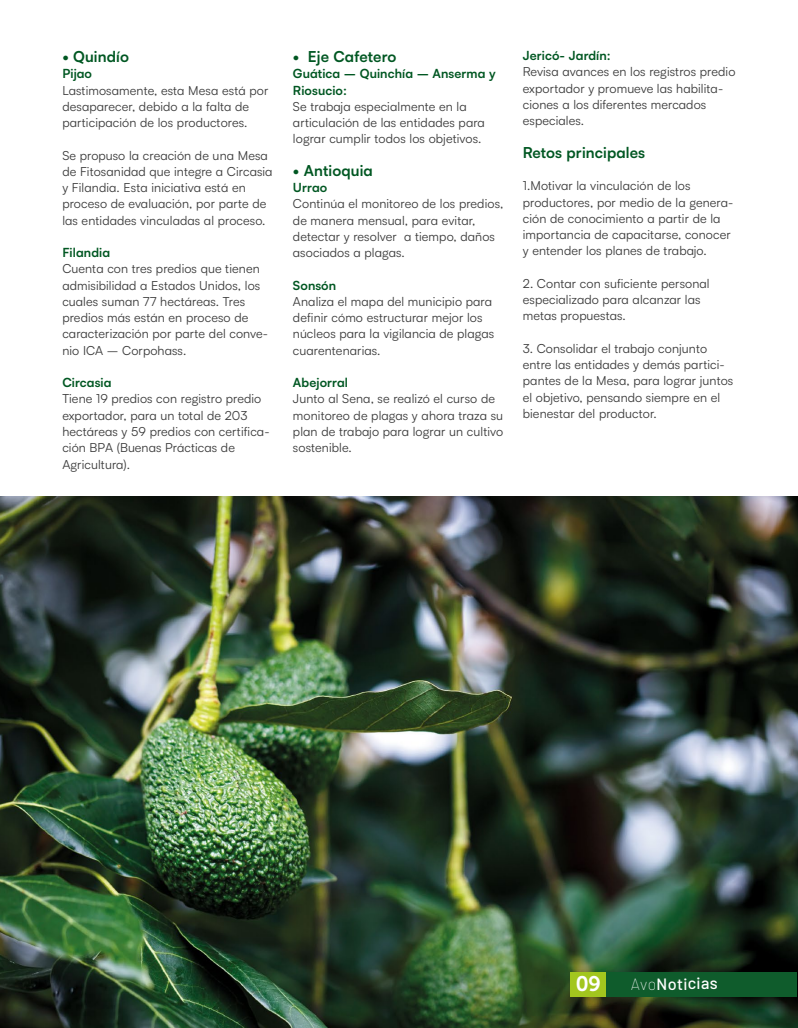
<style>
.page{position:relative;width:798px;height:1028px;background:#fff}
.page>*{position:absolute;margin:0;border:0;box-sizing:border-box;transform-origin:0 0}
.t1{font:21px "Museo 700";color:#fff}
.t2{font:500 16.25px "Barlow";letter-spacing:.01em;color:#fff}
.t3{font:700 15px "Satoshi";letter-spacing:.01em;color:#005722}
.t4{font:12.5px/16.2px "Satoshi";letter-spacing:.01em;color:#3a3a3a}
.t5{font:700 12.5px/16.2px "Satoshi";letter-spacing:.01em;color:#005722}
.s1{font-weight:100}
</style>
<div class="page">
<img style="left:0;top:497px;width:797px;height:531px">
<div style="left:570px;top:972px;width:226px;height:24px;background:#0f5c2c"></div>
<div style="left:570px;top:972px;width:35px;height:24px;background:#a2c61e"></div>
<p class="t3" style="left:62px;top:46px;width:68px">• Quindío</p>
<p class="t5" style="left:62px;top:65px;width:31px">Pijao</p>
<p class="t4" style="left:62px;top:81px;width:207px">Lastimosamente, esta Mesa está por desaparecer, debido a la falta de participación de los productores.</p>
<p class="t4" style="left:62px;top:146px;width:212px">Se propuso la creación de una Mesa de Fitosanidad que integre a Circasia y Filandia. Esta iniciativa está en proceso de evaluación, por parte de las entidades vinculadas al proceso.</p>
<p class="t5" style="left:62px;top:244px;width:49px">Filandia</p>
<p class="t4" style="left:62px;top:260px;width:207px">Cuenta con tres predios que tienen admisibilidad a Estados Unidos, los cuales suman 77 hectáreas. Tres predios más están en proceso de caracterización por parte del conve&shy;nio ICA – Corpohass.</p>
<p class="t5" style="left:62px;top:374px;width:51px">Circasia</p>
<p class="t4" style="left:62px;top:390px;width:209px">Tiene 19 predios con registro predio exportador, para un total de 203 hectáreas y 59 predios con certifica&shy;ción BPA (Buenas Prácticas de<br>Agricultura).</p>
<p class="t3" style="left:293px;top:46px;width:105px">• Eje Cafetero</p>
<p class="t5" style="left:293px;top:65px;width:204px">Guática – Quinchía – Anserma y<br>Riosucio:</p>
<p class="t4" style="left:293px;top:98px;width:193px">Se trabaja especialmente en la articulación de las entidades para lograr cumplir todos los objetivos.</p>
<p class="t3" style="left:293px;top:159px;width:81px">• Antioquia</p>
<p class="t5" style="left:293px;top:179px;width:36px">Urrao</p>
<p class="t4" style="left:293px;top:195px;width:212px">Continúa el monitoreo de los predios, de manera mensual, para evitar, detectar y resolver a tiempo, daños asociados a plagas.</p>
<p class="t5" style="left:293px;top:276px;width:45px">Sonsón</p>
<p class="t4" style="left:293px;top:293px;width:203px">Analiza el mapa del municipio para definir cómo estructurar mejor los núcleos para la vigilancia de plagas cuarentenarias.</p>
<p class="t5" style="left:293px;top:374px;width:57px">Abejorral</p>
<p class="t4" style="left:293px;top:390px;width:212px">Junto al Sena, se realizó el curso de monitoreo de plagas y ahora traza su plan de trabajo para lograr un cultivo sostenible.</p>
<p class="t5" style="left:522px;top:47px;width:89px">Jericó- Jardín:</p>
<p class="t4" style="left:522px;top:63px;width:214px">Revisa avances en los registros predio exportador y promueve las habilita&shy;ciones a los diferentes mercados especiales.</p>
<p class="t3" style="left:522px;top:141px;width:124px">Retos principales</p>
<p class="t4" style="left:522px;top:177px;width:212px">1.Motivar la vinculación de los productores, por medio de la genera&shy;ción de conocimiento a partir de la importancia de capacitarse, conocer y entender los planes de trabajo.</p>
<p class="t4" style="left:522px;top:275px;width:188px">2. Contar con suficiente personal especializado para alcanzar las metas propuestas.</p>
<p class="t4" style="left:522px;top:340px;width:212px">3. Consolidar el trabajo conjunto entre las entidades y demás partici&shy;pantes de la Mesa, para lograr juntos el objetivo, pensando siempre en el bienestar del productor.</p>
<h1 class="t1" style="left:575px;top:972px;width:26px">09</h1>
<h2 class="t2" style="left:630px;top:973px;width:88px"><span class="s1">Avo</span>Noticias</h2>
</div>
